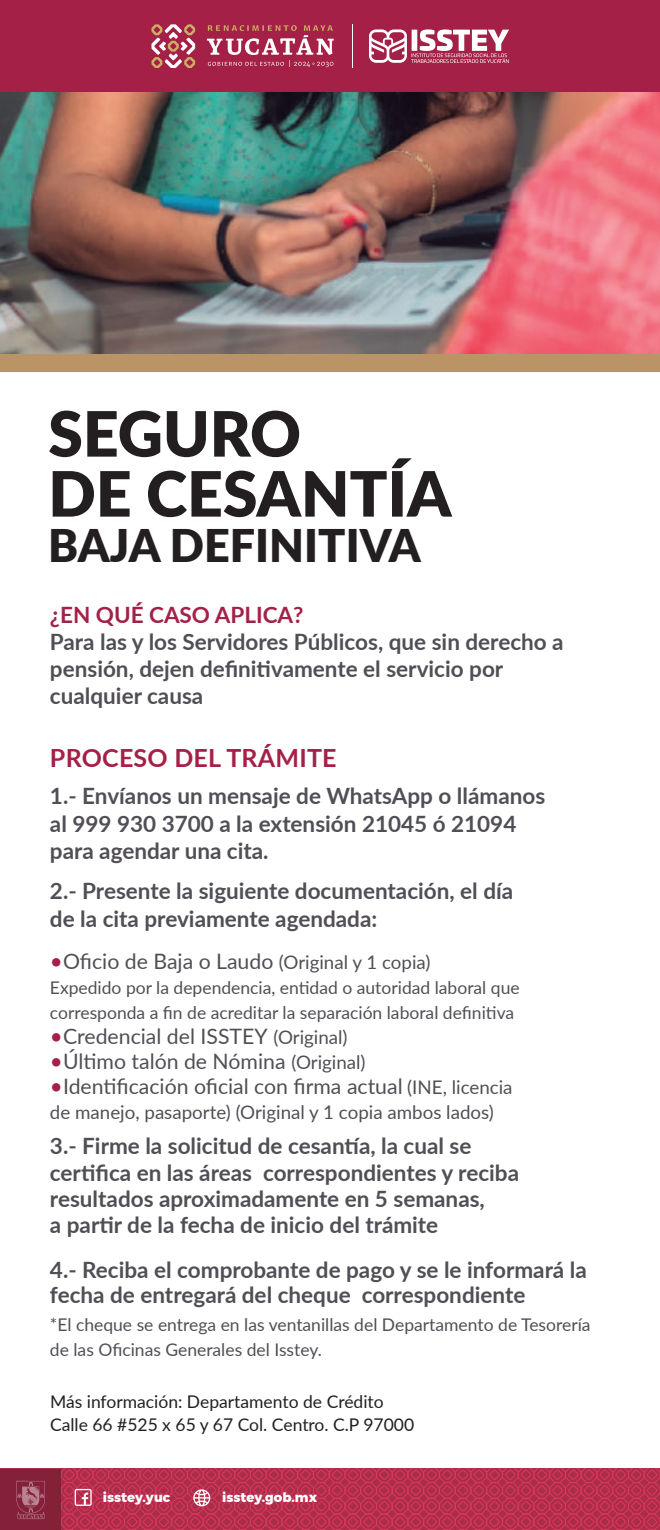
<style>
.page{position:relative;width:660px;height:1530px;background:#fff}
.page>*{position:absolute;margin:0;border:0;box-sizing:border-box;transform-origin:0 0}
.t1{font:900 62.5px/60px "Lato";color:#231f20}
.t2{font:900 45px "Lato";color:#231f20}
.t3{font:700 25px "Lato";letter-spacing:.01em;color:#a42046}
.t4{font:700 22.5px/27.5px "Lato";color:#514e55}
.t5{font:700 22.5px "Lato";color:#a42046}
.t6{font:21.25px "Lato";color:#514e55}
.t7{font:18.75px "Lato";color:#514e55}
.t8{font:17.5px/25px "Lato";color:#514e55}
.t9{font:17.5px/22.5px "Lato";color:#231f20}
.t10{font:800 13.25px "Montserrat";color:#fff}
.s1{font-size:22.5px;color:#a42046}
.s2{font-size:18.75px}
</style>
<div class="page">
<img style="left:0;top:92px;width:660px;height:263px">
<div style="left:0;top:355px;width:660px;height:17px;background:#bb9466"></div>
<div style="left:0;top:0;width:660px;height:92px;background:#a42046"></div>
<svg style="left:369px;top:29px;width:140px;height:34px"></svg>
<svg style="left:151px;top:24px;width:44px;height:44px"></svg>
<svg style="left:207px;top:25px;width:127px;height:30px"></svg>
<svg style="left:208px;top:61px;width:125px;height:6px"></svg>
<hr style="left:352px;top:24px;width:1px;height:44px;background:#fff">
<div style="left:0;top:1469px;width:61px;height:61px;background:#842038"></div>
<svg style="left:16px;top:1481px;width:29px;height:38px"></svg>
<svg style="left:61px;top:1469px;width:599px;height:61px;background:#b9304f"></svg>
<h1 class="t1" style="left:48px;top:401px;width:405px">SEGURO<br>DE CESANTÍA</h1>
<h2 class="t2" style="left:48px;top:511px;width:374px">BAJA DEFINITIVA</h2>
<p class="t5" style="left:50px;top:598px;width:255px">¿EN QUÉ CASO APLICA?</p>
<p class="t4" style="left:50px;top:627px;width:515px">Para las y los Servidores Públicos, que sin derecho a pensión, dejen definitivamente el servicio por cualquier causa</p>
<p class="t3" style="left:50px;top:739px;width:288px">PROCESO DEL TRÁMITE</p>
<p class="t4" style="left:50px;top:781px;width:497px">1.- Envíanos un mensaje de WhatsApp o llámanos al 999 930 3700 a la extensión 21045 ó 21094 para agendar una cita.</p>
<p class="t4" style="left:50px;top:876px;width:465px">2.- Presente la siguiente documentación, el día de la cita previamente agendada:</p>
<p class="t6" style="left:50px;top:946px;width:382px"><span class="s1">•</span>Oficio de Baja o Laudo <span class="s2">(Original y 1 copia)</span></p>
<p class="t8" style="left:50px;top:975px;width:471px">Expedido por la dependencia, entidad o autoridad laboral que corresponda a fin de acreditar la separación laboral definitiva</p>
<p class="t6" style="left:50px;top:1021px;width:299px"><span class="s1">•</span>Credencial del ISSTEY <span class="s2">(Original)</span></p>
<p class="t6" style="left:50px;top:1046px;width:317px"><span class="s1">•</span>Último talón de Nómina <span class="s2">(Original)</span></p>
<p class="t6" style="left:50px;top:1071px;width:464px"><span class="s1">•</span>Identificación oficial con firma actual <span class="s2">(INE, licencia</span></p>
<p class="t7" style="left:50px;top:1099px;width:445px">de manejo, pasaporte) (Original y 1 copia ambos lados)</p>
<p class="t4" style="left:50px;top:1132px;width:470px;line-height:26.2px">3.- Firme la solicitud de cesantía, la cual se certifica en las áreas correspondientes y reciba resultados aproximadamente en 5 semanas,<br>a partir de la fecha de inicio del trámite</p>
<p class="t4" style="left:50px;top:1256px;width:538px;line-height:25px">4.- Reciba el comprobante de pago y se le informará la fecha de entregará del cheque correspondiente</p>
<p class="t8" style="left:50px;top:1311px;width:542px">*El cheque se entrega en las ventanillas del Departamento de Tesorería de las Oficinas Generales del Isstey.</p>
<p class="t9" style="left:50px;top:1390px;width:366px">Más información: Departamento de Crédito<br>Calle 66 #525 x 65 y 67 Col. Centro. C.P 97000</p>
<p class="t10" style="left:103px;top:1486px;width:69px">isstey.yuc</p>
<p class="t10" style="left:222px;top:1486px;width:96px">isstey.gob.mx</p>
</div>
